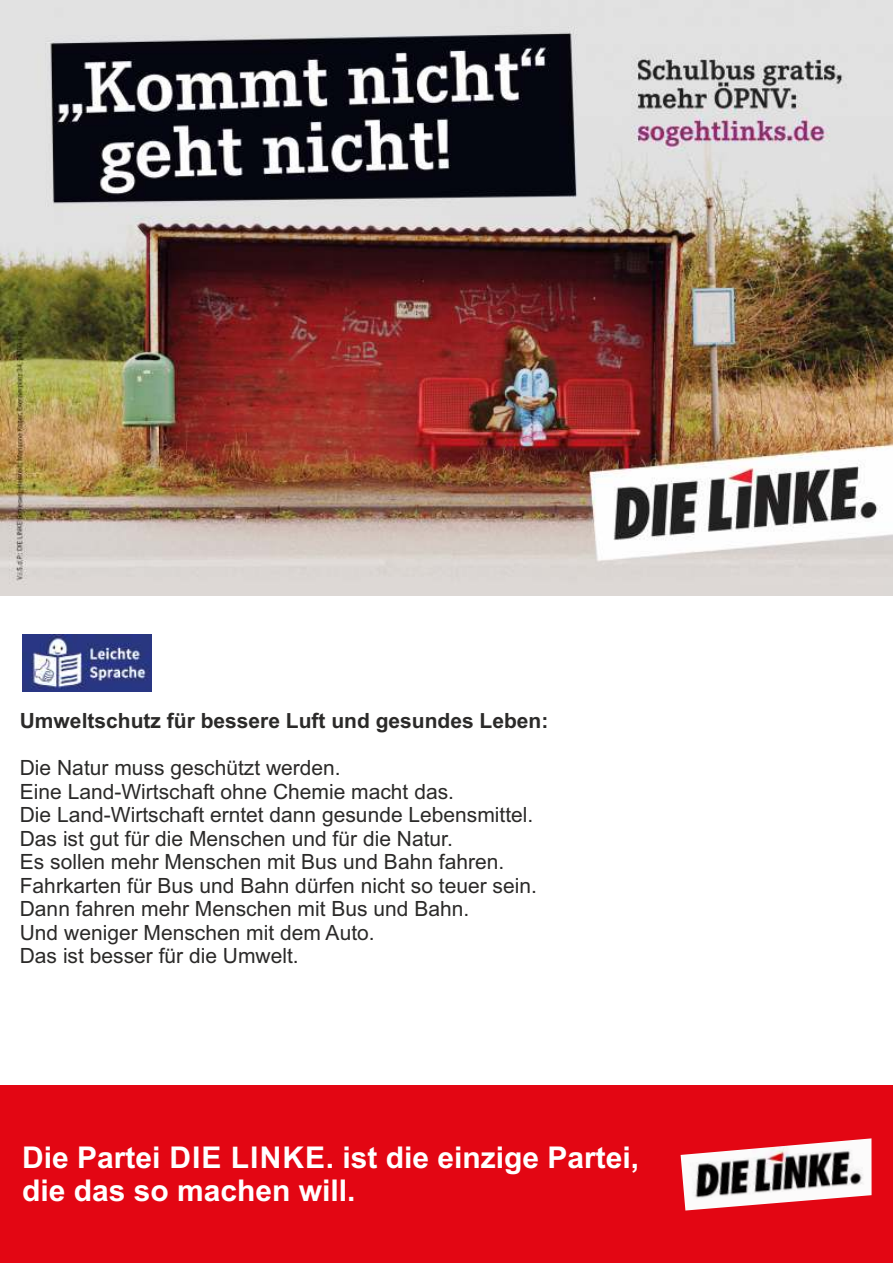
<style>
.page{position:relative;width:893px;height:1263px;background:#fff}
.page>*{position:absolute;margin:0;border:0;box-sizing:border-box;transform-origin:0 0}
.t1{font:700 30px/33.5px "Arial";color:#fff}
.t2{font:21px/23.4px "Arial";color:#2b2a29}
.t3{font:700 21px "Arial";color:#2b2a29}
</style>
<div class="page">
<img style="left:22px;top:634px;width:130px;height:57px">
<div style="left:0;top:1086px;width:893px;height:177px;background:#e30613"></div>
<img style="left:0;top:0;width:893px;height:595px">
<img style="left:681px;top:1138px;width:191px;height:72px">
<p class="t3" style="left:20px;top:713px;width:530px">Umweltschutz für bessere Luft und gesundes Leben:</p>
<p class="t2" style="left:20px;top:758px;width:519px">Die Natur muss geschützt werden.<br>Eine Land-Wirtschaft ohne Chemie macht das.<br>Die Land-Wirtschaft erntet dann gesunde Lebensmittel.<br>Das ist gut für die Menschen und für die Natur.<br>Es sollen mehr Menschen mit Bus und Bahn fahren.<br>Fahrkarten für Bus und Bahn dürfen nicht so teuer sein.<br>Dann fahren mehr Menschen mit Bus und Bahn.<br>Und weniger Menschen mit dem Auto.<br>Das ist besser für die Umwelt.</p>
<h1 class="t1" style="left:22px;top:1143px;width:618px">Die Partei DIE LINKE. ist die einzige Partei, die das so machen will.</h1>
</div>
